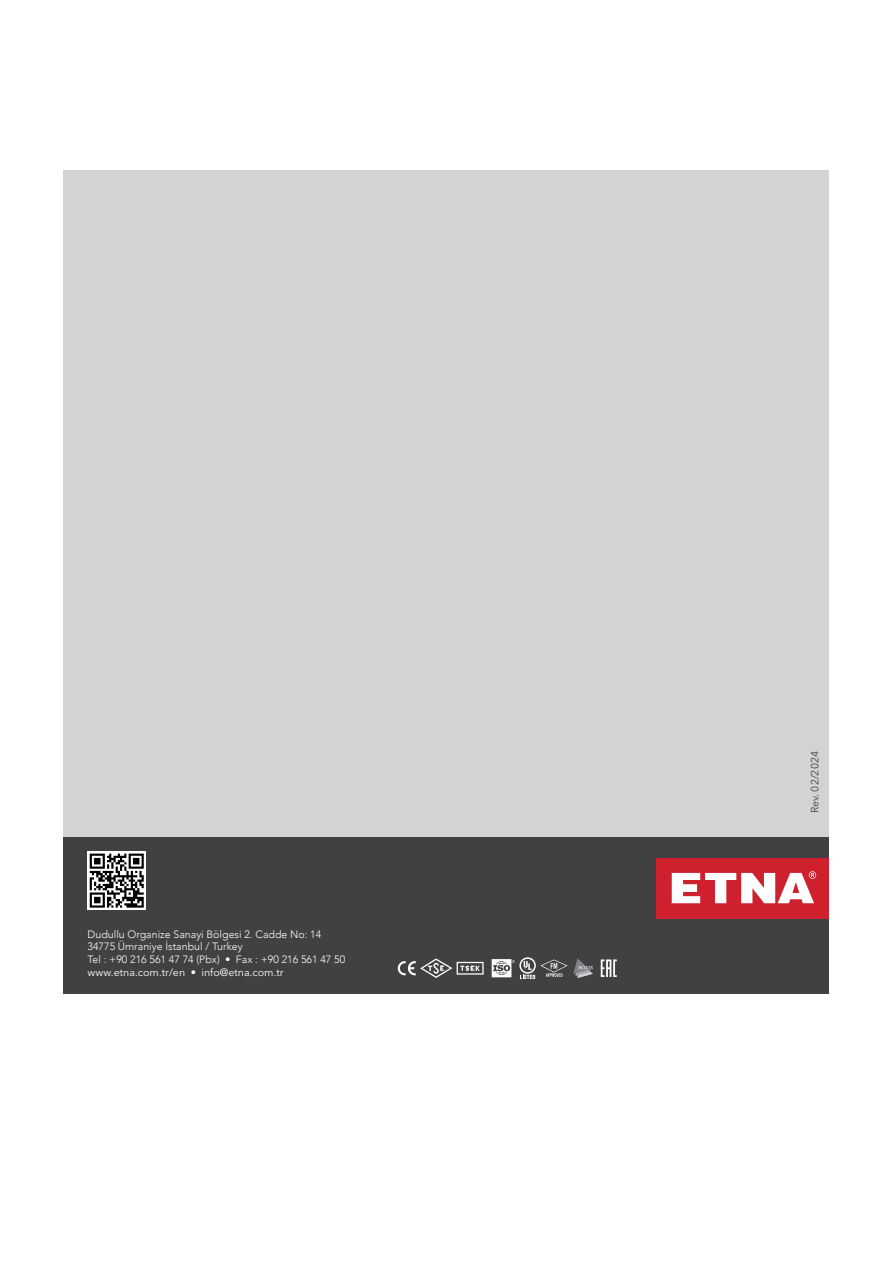
<style>
.page{position:relative;width:893px;height:1263px;background:#fff}
.page>*{position:absolute;margin:0;border:0;box-sizing:border-box;transform-origin:0 0}
.t1{font:300 10.65px/12.8px "Avenir";color:#fff}
.t2{font:10.65px "Avenir Next LT Pro";color:#fff}
.t3{font:10.5px "Avenir Next LT Pro";color:#414042}
.s1{font-family:"Avenir Next LT Pro";font-weight:400}
</style>
<div class="page">
<div style="left:64px;top:170px;width:765px;height:667px;background:#d1d3d4"></div>
<div style="left:64px;top:837px;width:765px;height:157px;background:#414042"></div>
<div style="left:88px;top:851px;width:58px;height:59px;background:linear-gradient(to bottom,#fff,#fff)"></div>
<svg style="left:90px;top:853px;width:54px;height:55px;background:#767676"></svg>
<div style="left:657px;top:858px;width:172px;height:60px;background:#cf202e"></div>
<svg style="left:672px;top:871px;width:144px;height:32px"></svg>
<svg style="left:398px;top:958px;width:86px;height:20px"></svg>
<svg style="left:601px;top:959px;width:16px;height:18px"></svg>
<svg style="left:492px;top:957px;width:101px;height:22px"></svg>
<p class="t1" style="left:88px;top:927px;width:259px">Dudullu Organize Sanayi Bölgesi 2. Cadde No: 14<br>34775 Ümraniye İstanbul / Turkey<br>Tel : +90 216 561 47 74 (Pbx) <span class="s1">•</span> Fax : +90 216 561 47 50</p>
<p class="t2" style="left:88px;top:966px;width:198px">www.etna.com.tr/en • info@etna.com.tr</p>
<p class="t3" style="left:809px;top:813px;width:64px;rotate:-90deg">Rev. 02/2024</p>
</div>
